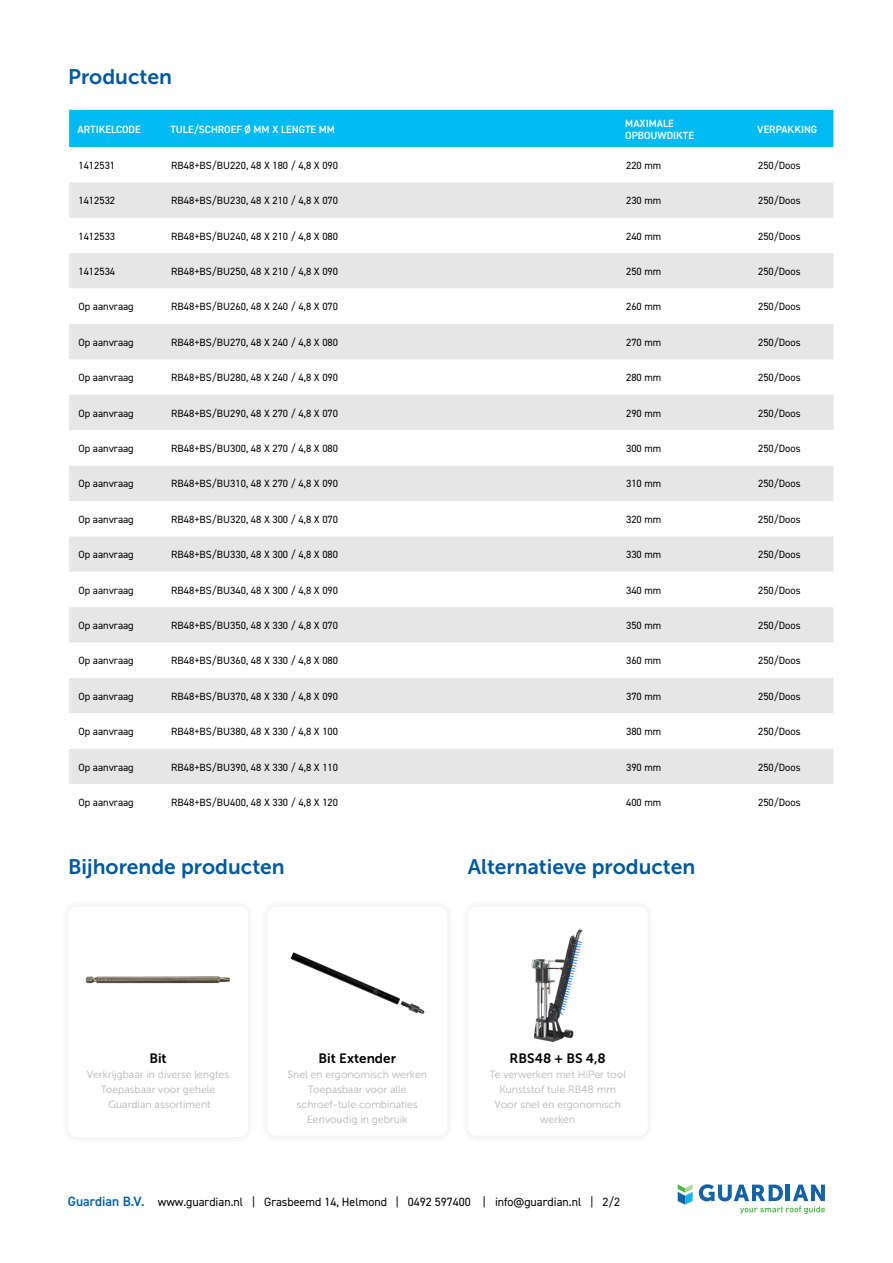
<style>
.page{position:relative;width:893px;height:1263px;background:#fff}
.page>*{position:absolute;margin:0;border:0;box-sizing:border-box;transform-origin:0 0}
.t1{font:21px "Museo Sans 700";color:#00599b}
.t2{font:13.5px "Museo Sans 700";color:#000}
.t3{font:12px "DIN2014";color:#000}
.t4{font:10.5px "DIN2014";color:#000}
.t5{font:10.5px/15px "Museo Sans 300";color:#b4b4b4;text-align:center}
.t6{font:600 10.5px/12px "DIN2014";color:#fff}
.s1{font-weight:600;font-size:13.5px;color:#005da0}
</style>
<div class="page">
<div style="left:69px;top:110px;width:764px;height:37px;background:#00baf1"></div>
<svg style="left:69px;top:182px;width:764px;height:106px;fill:#e6e6e6"></svg>
<svg style="left:69px;top:324px;width:764px;height:460px;fill:#e6e6e6"></svg>
<svg style="left:699px;top:1184px;width:126px;height:30px"></svg>
<svg style="left:678px;top:1184px;width:15px;height:20px"></svg>
<div style="left:259px;top:898px;width:197px;height:246px;background:#fafafa"></div>
<div style="left:267px;top:906px;width:180px;height:230px;background:#fff;border-radius:9px"></div>
<div style="left:459px;top:898px;width:197px;height:246px;background:#fbfbfb"></div>
<div style="left:468px;top:906px;width:180px;height:230px;background:#fff;border-radius:9px"></div>
<div style="left:60px;top:898px;width:197px;height:248px;background:#fbfbfb"></div>
<div style="left:68px;top:906px;width:180px;height:231px;background:#fff;border-radius:9px"></div>
<img style="left:290px;top:952px;width:135px;height:62px">
<img style="left:531px;top:929px;width:53px;height:113px">
<img style="left:85px;top:976px;width:146px;height:8px">
<p class="t1" style="left:68px;top:65px;width:105px">Producten</p>
<p class="t6" style="left:78px;top:123px;width:65px">ARTIKELCODE</p>
<p class="t6" style="left:170px;top:123px;width:166px">TULE/SCHROEF Ø MM X LENGTE MM</p>
<p class="t6" style="left:625px;top:117px;width:70px">MAXIMALE<br>OPBOUWDIKTE</p>
<p class="t6" style="left:757px;top:123px;width:62px">VERPAKKING</p>
<p class="t4" style="left:78px;top:159px;width:38px">1412531</p>
<p class="t4" style="left:171px;top:159px;width:168px">RB48+BS/BU220, 48 X 180 / 4,8 X 090</p>
<p class="t4" style="left:626px;top:159px;width:37px">220 mm</p>
<p class="t4" style="left:758px;top:159px;width:44px">250/Doos</p>
<p class="t4" style="left:78px;top:194px;width:38px">1412532</p>
<p class="t4" style="left:171px;top:194px;width:168px">RB48+BS/BU230, 48 X 210 / 4,8 X 070</p>
<p class="t4" style="left:626px;top:194px;width:37px">230 mm</p>
<p class="t4" style="left:758px;top:194px;width:44px">250/Doos</p>
<p class="t4" style="left:78px;top:229px;width:38px">1412533</p>
<p class="t4" style="left:171px;top:229px;width:168px">RB48+BS/BU240, 48 X 210 / 4,8 X 080</p>
<p class="t4" style="left:626px;top:229px;width:37px">240 mm</p>
<p class="t4" style="left:758px;top:229px;width:44px">250/Doos</p>
<p class="t4" style="left:78px;top:265px;width:38px">1412534</p>
<p class="t4" style="left:171px;top:265px;width:168px">RB48+BS/BU250, 48 X 210 / 4,8 X 090</p>
<p class="t4" style="left:626px;top:265px;width:37px">250 mm</p>
<p class="t4" style="left:758px;top:265px;width:44px">250/Doos</p>
<p class="t4" style="left:78px;top:300px;width:57px">Op aanvraag</p>
<p class="t4" style="left:171px;top:300px;width:168px">RB48+BS/BU260, 48 X 240 / 4,8 X 070</p>
<p class="t4" style="left:626px;top:300px;width:37px">260 mm</p>
<p class="t4" style="left:758px;top:300px;width:44px">250/Doos</p>
<p class="t4" style="left:78px;top:336px;width:57px">Op aanvraag</p>
<p class="t4" style="left:171px;top:336px;width:168px">RB48+BS/BU270, 48 X 240 / 4,8 X 080</p>
<p class="t4" style="left:626px;top:336px;width:37px">270 mm</p>
<p class="t4" style="left:758px;top:336px;width:44px">250/Doos</p>
<p class="t4" style="left:78px;top:371px;width:57px">Op aanvraag</p>
<p class="t4" style="left:171px;top:371px;width:168px">RB48+BS/BU280, 48 X 240 / 4,8 X 090</p>
<p class="t4" style="left:626px;top:371px;width:37px">280 mm</p>
<p class="t4" style="left:758px;top:371px;width:44px">250/Doos</p>
<p class="t4" style="left:78px;top:406px;width:57px">Op aanvraag</p>
<p class="t4" style="left:171px;top:406px;width:168px">RB48+BS/BU290, 48 X 270 / 4,8 X 070</p>
<p class="t4" style="left:626px;top:406px;width:37px">290 mm</p>
<p class="t4" style="left:758px;top:406px;width:44px">250/Doos</p>
<p class="t4" style="left:78px;top:442px;width:57px">Op aanvraag</p>
<p class="t4" style="left:171px;top:442px;width:168px">RB48+BS/BU300, 48 X 270 / 4,8 X 080</p>
<p class="t4" style="left:626px;top:442px;width:37px">300 mm</p>
<p class="t4" style="left:758px;top:442px;width:44px">250/Doos</p>
<p class="t4" style="left:78px;top:477px;width:57px">Op aanvraag</p>
<p class="t4" style="left:171px;top:477px;width:168px">RB48+BS/BU310, 48 X 270 / 4,8 X 090</p>
<p class="t4" style="left:626px;top:477px;width:37px">310 mm</p>
<p class="t4" style="left:758px;top:477px;width:44px">250/Doos</p>
<p class="t4" style="left:78px;top:513px;width:57px">Op aanvraag</p>
<p class="t4" style="left:171px;top:513px;width:168px">RB48+BS/BU320, 48 X 300 / 4,8 X 070</p>
<p class="t4" style="left:626px;top:513px;width:37px">320 mm</p>
<p class="t4" style="left:758px;top:513px;width:44px">250/Doos</p>
<p class="t4" style="left:78px;top:548px;width:57px">Op aanvraag</p>
<p class="t4" style="left:171px;top:548px;width:168px">RB48+BS/BU330, 48 X 300 / 4,8 X 080</p>
<p class="t4" style="left:626px;top:548px;width:37px">330 mm</p>
<p class="t4" style="left:758px;top:548px;width:44px">250/Doos</p>
<p class="t4" style="left:78px;top:583px;width:57px">Op aanvraag</p>
<p class="t4" style="left:171px;top:583px;width:168px">RB48+BS/BU340, 48 X 300 / 4,8 X 090</p>
<p class="t4" style="left:626px;top:583px;width:37px">340 mm</p>
<p class="t4" style="left:758px;top:583px;width:44px">250/Doos</p>
<p class="t4" style="left:78px;top:619px;width:57px">Op aanvraag</p>
<p class="t4" style="left:171px;top:619px;width:168px">RB48+BS/BU350, 48 X 330 / 4,8 X 070</p>
<p class="t4" style="left:626px;top:619px;width:37px">350 mm</p>
<p class="t4" style="left:758px;top:619px;width:44px">250/Doos</p>
<p class="t4" style="left:78px;top:654px;width:57px">Op aanvraag</p>
<p class="t4" style="left:171px;top:654px;width:168px">RB48+BS/BU360, 48 X 330 / 4,8 X 080</p>
<p class="t4" style="left:626px;top:654px;width:37px">360 mm</p>
<p class="t4" style="left:758px;top:654px;width:44px">250/Doos</p>
<p class="t4" style="left:78px;top:689px;width:57px">Op aanvraag</p>
<p class="t4" style="left:171px;top:689px;width:168px">RB48+BS/BU370, 48 X 330 / 4,8 X 090</p>
<p class="t4" style="left:626px;top:689px;width:37px">370 mm</p>
<p class="t4" style="left:758px;top:689px;width:44px">250/Doos</p>
<p class="t4" style="left:78px;top:725px;width:57px">Op aanvraag</p>
<p class="t4" style="left:171px;top:725px;width:168px">RB48+BS/BU380, 48 X 330 / 4,8 X 100</p>
<p class="t4" style="left:626px;top:725px;width:37px">380 mm</p>
<p class="t4" style="left:758px;top:725px;width:44px">250/Doos</p>
<p class="t4" style="left:78px;top:760px;width:57px">Op aanvraag</p>
<p class="t4" style="left:171px;top:760px;width:168px">RB48+BS/BU390, 48 X 330 / 4,8 X 110</p>
<p class="t4" style="left:626px;top:760px;width:37px">390 mm</p>
<p class="t4" style="left:758px;top:760px;width:44px">250/Doos</p>
<p class="t4" style="left:78px;top:796px;width:57px">Op aanvraag</p>
<p class="t4" style="left:171px;top:796px;width:168px">RB48+BS/BU400, 48 X 330 / 4,8 X 120</p>
<p class="t4" style="left:626px;top:796px;width:37px">400 mm</p>
<p class="t4" style="left:758px;top:796px;width:44px">250/Doos</p>
<p class="t1" style="left:68px;top:855px;width:218px">Bijhorende producten</p>
<p class="t1" style="left:468px;top:855px;width:229px">Alternatieve producten</p>
<p class="t2" style="left:149px;top:1051px;width:19px">Bit</p>
<p class="t5" style="left:87px;top:1067px;width:144px">Verkrijgbaar in diverse lengtes<br>Toepasbaar voor gehele<br>Guardian assortiment</p>
<p class="t2" style="left:319px;top:1051px;width:79px">Bit Extender</p>
<p class="t5" style="left:287px;top:1067px;width:141px">Snel en ergonomisch werken</p>
<p class="t5" style="left:297px;top:1082px;width:122px">Toepasbaar voor alle schroef-tule combinaties</p>
<p class="t5" style="left:307px;top:1112px;width:102px">Eenvoudig in gebruik</p>
<p class="t2" style="left:510px;top:1051px;width:98px">RBS48 + BS 4,8</p>
<p class="t5" style="left:490px;top:1067px;width:138px">Te verwerken met HiPer tool</p>
<p class="t5" style="left:500px;top:1082px;width:118px">Kunststof tule RB48 mm</p>
<p class="t5" style="left:495px;top:1097px;width:128px">Voor snel en ergonomisch</p>
<p class="t5" style="left:540px;top:1112px;width:37px">werken</p>
<p class="t3" style="left:68px;top:1194px;width:554px"><span class="s1">Guardian B.V.</span> www.guardian.nl | Grasbeemd 14, Helmond | 0492 597400 | info@guardian.nl | 2/2</p>
</div>
